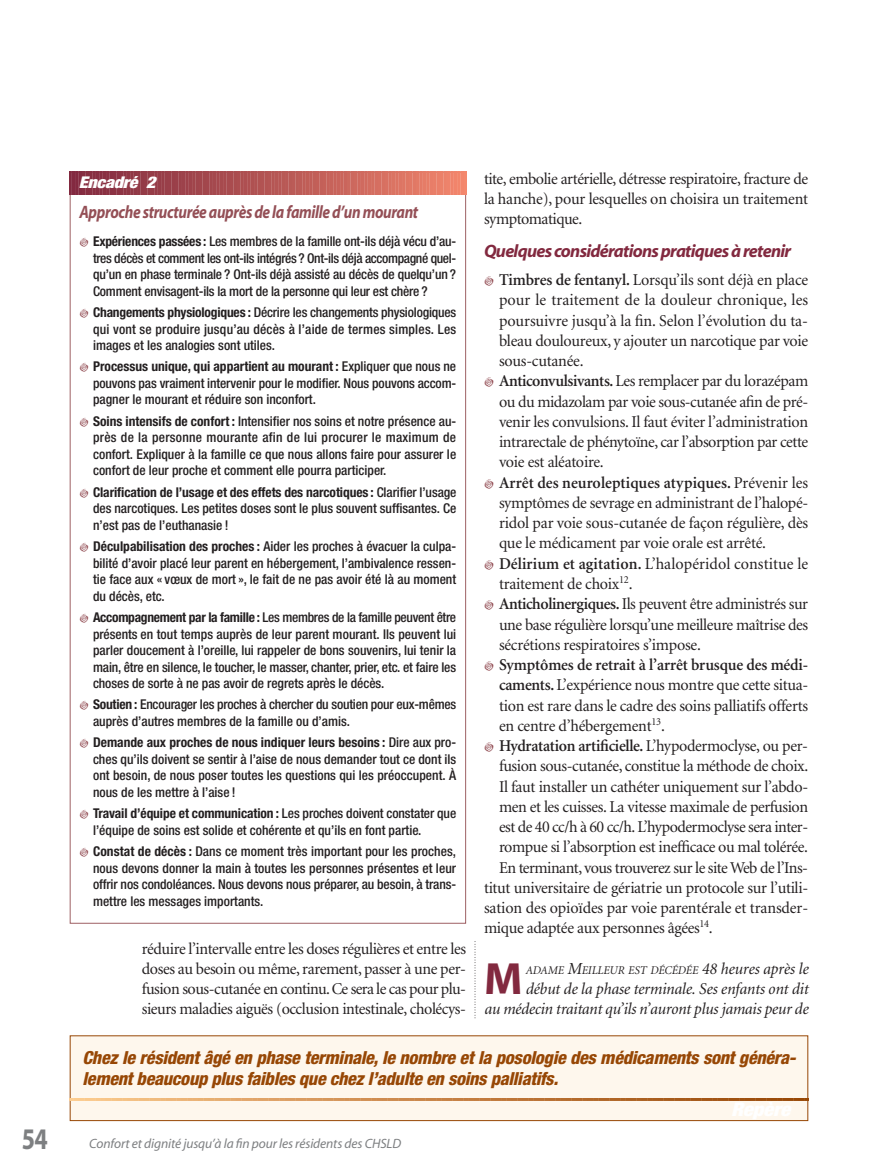
<style>
.page{position:relative;width:878px;height:1175px;background:#fff}
.page>*{position:absolute;margin:0;border:0;box-sizing:border-box;transform-origin:0 0}
.t1{font:700 45.3px "Myriad";color:#82293f}
.t2{font:700 30px "Myriad";color:#7d7f81;scale:.8 1}
.t3{font:italic 800 condensed 18px/21.8px "Helvetica Neue";color:#974705}
.t4{font:italic 700 18px "Myriad";letter-spacing:-.025em;color:#944f56;scale:.85 1}
.t5{font:italic 700 18px "Myriad";letter-spacing:-.04em;color:#82293f}
.t6{font:16.5px/20.2px "Minion";letter-spacing:-.02em;color:#231f20;text-align:justify}
.t7{font:600 16.5px "Minion";letter-spacing:-.01em;color:#231f20}
.t8{font:italic 16.5px/20.2px "Minion";letter-spacing:-.01em;color:#231f20;text-align:right}
.t9{font:italic 900 condensed 16.2px "Helvetica Neue";color:#fff;scale:1.11 1}
.t10{font:500 condensed 13.5px/16.5px "Helvetica Neue";color:#231f20;text-align:justify}
.t11{font:italic 13.5px "Myriad";letter-spacing:-.01em;color:#7d7f81}
.t12{font:italic 11.85px "Minion";letter-spacing:-.01em;color:#231f20}
.s1{font-weight:700}
.s2{font-weight:600}
.s3{font-weight:400}
.s4{font-size:16.8px}
.s5{font-size:16.5px}
</style>
<div class="page">
<svg style="left:474px;top:941px;width:1px;height:78px"></svg>
<svg style="left:70px;top:172px;width:396px;height:22px;background:#b75958"></svg>
<div style="left:70px;top:1035px;width:737px;height:85px;background:#fef7ed"></div>
<svg style="left:70px;top:1098px;width:23px;height:22px"></svg>
<hr style="left:97px;top:1098px;width:2px;height:22px;background:#f9c78a">
<svg style="left:103px;top:1098px;width:109px;height:3px"></svg>
<hr style="left:216px;top:1098px;width:2px;height:22px;background:#e6ae71">
<svg style="left:222px;top:1098px;width:109px;height:3px"></svg>
<hr style="left:335px;top:1098px;width:2px;height:22px;background:#d59559">
<svg style="left:341px;top:1098px;width:17px;height:3px"></svg>
<hr style="left:362px;top:1098px;width:2px;height:22px;background:#d18f53">
<svg style="left:368px;top:1098px;width:82px;height:3px"></svg>
<hr style="left:454px;top:1098px;width:2px;height:22px;background:#c57f42">
<svg style="left:460px;top:1098px;width:17px;height:3px"></svg>
<hr style="left:481px;top:1098px;width:2px;height:22px;background:#c27a3d">
<svg style="left:487px;top:1098px;width:82px;height:3px"></svg>
<hr style="left:573px;top:1098px;width:2px;height:22px;background:#b46b2c">
<svg style="left:579px;top:1098px;width:17px;height:3px"></svg>
<hr style="left:600px;top:1098px;width:2px;height:22px;background:#b16728">
<svg style="left:606px;top:1098px;width:82px;height:3px"></svg>
<hr style="left:692px;top:1098px;width:2px;height:22px;background:#a55818">
<svg style="left:698px;top:1098px;width:17px;height:3px"></svg>
<hr style="left:719px;top:1098px;width:2px;height:22px;background:#a25414">
<svg style="left:725px;top:1098px;width:82px;height:3px"></svg>
<h2 class="t2" style="left:22px;top:1127px;width:34px">54</h2>
<p class="t9" style="left:79px;top:177px;width:74px">Encadré 2</p>
<h3 class="t4" style="left:80px;top:205px;width:400px">Approche structurée auprès de la famille d’un mourant</h3>
<p class="t10" style="left:93px;top:234px;width:364px"><span class="s1">Expériences passées :</span> Les membres de la famille ont-ils déjà vécu d’au&shy;tres décès et comment les ont-ils intégrés ? Ont-ils déjà accompagné quel&shy;qu’un en phase terminale ? Ont-ils déjà assisté au décès de quelqu’un ?<br>Comment envisagent-ils la mort de la personne qui leur est chère ?</p>
<p class="t10" style="left:93px;top:305px;width:365px"><span class="s1">Changements physiologiques :</span> Décrire les changements physiologiques qui vont se produire jusqu’au décès à l’aide de termes simples. Les images et les analogies sont utiles.</p>
<p class="t10" style="left:93px;top:359px;width:365px"><span class="s1">Processus unique, qui appartient au mourant :</span> Expliquer que nous ne pouvons pas vraiment intervenir pour le modifier. Nous pouvons accom&shy;pagner le mourant et réduire son inconfort.</p>
<p class="t10" style="left:93px;top:414px;width:365px"><span class="s1">Soins intensifs de confort :</span> Intensifier nos soins et notre présence au&shy;près de la personne mourante afin de lui procurer le maximum de confort. Expliquer à la famille ce que nous allons faire pour assurer le confort de leur proche et comment elle pourra participer.</p>
<p class="t10" style="left:93px;top:485px;width:365px"><span class="s1">Clarification de l’usage et des effets des narcotiques :</span> Clarifier l’usage des narcotiques. Les petites doses sont le plus souvent suffisantes. Ce n’est pas de l’euthanasie !</p>
<p class="t10" style="left:93px;top:539px;width:364px"><span class="s1">Déculpabilisation des proches :</span> Aider les proches à évacuer la culpa&shy;bilité d’avoir placé leur parent en hébergement, l’ambivalence ressen&shy;tie face aux « vœux de mort », le fait de ne pas avoir été là au moment du décès, etc.</p>
<p class="t10" style="left:93px;top:610px;width:365px"><span class="s1">Accompagnement par la famille :</span> Les membres de la famille peuvent être présents en tout temps auprès de leur parent mourant. Ils peuvent lui parler doucement à l’oreille, lui rappeler de bons souvenirs, lui tenir la main, être en silence, le toucher, le masser, chanter, prier, etc. et faire les choses de sorte à ne pas avoir de regrets après le décès.</p>
<p class="t10" style="left:93px;top:697px;width:364px"><span class="s1">Soutien :</span> Encourager les proches à chercher du soutien pour eux-mêmes auprès d’autres membres de la famille ou d’amis.</p>
<p class="t10" style="left:93px;top:735px;width:364px"><span class="s1">Demande aux proches de nous indiquer leurs besoins :</span> Dire aux pro&shy;ches qu’ils doivent se sentir à l’aise de nous demander tout ce dont ils ont besoin, de nous poser toutes les questions qui les préoccupent. À nous de les mettre à l’aise !</p>
<p class="t10" style="left:93px;top:806px;width:365px"><span class="s1">Travail d’équipe et communication :</span> Les proches doivent constater que l’équipe de soins est solide et cohérente et qu’ils en font partie.</p>
<p class="t10" style="left:93px;top:844px;width:364px"><span class="s1">Constat de décès :</span> Dans ce moment très important pour les proches, nous devons donner la main à toutes les personnes présentes et leur offrir nos condoléances. Nous devons nous préparer, au besoin, à trans&shy;mettre les messages importants.</p>
<p class="t6" style="left:142px;top:939px;width:326px">réduire l’intervalle entre les doses régulières et entre les doses au besoin ou même, rarement, passer à une per&shy;fusion sous-cutanée en continu.Ce sera le cas pour plu&shy;sieurs maladies aiguës (occlusion intestinale, cholécys-</p>
<p class="t6" style="left:484px;top:170px;width:325px">tite, embolie artérielle, détresse respiratoire, fracture de la hanche), pour lesquelles on choisira un traitement symptomatique.</p>
<h3 class="t5" style="left:484px;top:244px;width:309px">Quelques considérations pratiques à retenir</h3>
<p class="t6" style="left:499px;top:271px;width:311px;text-align:left"><span class="s2">Timbres de fentanyl.</span> Lorsqu’ils sont déjà en place pour le traitement de la douleur chronique, les poursuivre jusqu’à la fin. Selon l’évolution du ta&shy;bleau douloureux, y ajouter un narcotique par voie sous-cutanée.<br><span class="s2">Anticonvulsivants.</span> Les remplacer par du lorazépam ou du midazolam par voie sous-cutanée afin de pré&shy;venir les convulsions. Il faut éviter l’administration intrarectale de phénytoïne, car l’absorption par cette voie est aléatoire.<br><span class="s2">Arrêt des neuroleptiques atypiques.</span> Prévenir les symptômes de sevrage en administrant de l’halopé&shy;ridol par voie sous-cutanée de façon régulière, dès que le médicament par voie orale est arrêté.<br><span class="s2">Délirium et agitation.</span> L’halopéridol constitue le traitement de choix<sup>12</sup>.<br><span class="s2">Anticholinergiques.</span> Ils peuvent être administrés sur une base régulière lorsqu’une meilleure maîtrise des sécrétions respiratoires s’impose.</p>
<p class="t7" style="left:499px;top:658px;width:310px">Symptômes de retrait à l’arrêt brusque des médi-</p>
<p class="t6" style="left:499px;top:676px;width:310px"><span class="s2">caments.</span> L’expérience nous montre que cette situa-</p>
<p class="t6" style="left:499px;top:696px;width:311px">tion est rare dans le cadre des soins palliatifs offerts</p>
<p class="t6" style="left:499px;top:716px;width:167px">en centre d’hébergement<sup>13</sup>.</p>
<p class="t7" style="left:499px;top:739px;width:310px">Hydratation artificielle. <span class="s3">L’hypodermoclyse, ou per-</span></p>
<p class="t6" style="left:499px;top:757px;width:311px">fusion sous-cutanée, constitue la méthode de choix.</p>
<p class="t6" style="left:499px;top:777px;width:311px">Il faut installer un cathéter uniquement sur l’abdo-</p>
<p class="t6" style="left:499px;top:797px;width:311px">men et les cuisses. La vitesse maximale de perfusion</p>
<p class="t6" style="left:499px;top:818px;width:310px">est de 40 cc/h à 60 cc/h. L’hypodermoclyse sera inter-</p>
<p class="t6" style="left:499px;top:838px;width:310px">rompue si l’absorption est inefficace ou mal tolérée.</p>
<p class="t6" style="left:499px;top:858px;width:310px">En terminant, vous trouverez sur le site Web de l’Ins-</p>
<p class="t6" style="left:484px;top:878px;width:325px">titut universitaire de gériatrie un protocole sur l’utili-</p>
<p class="t6" style="left:484px;top:899px;width:325px">sation des opioïdes par voie parentérale et transder-</p>
<p class="t6" style="left:484px;top:919px;width:230px">mique adaptée aux personnes âgées<sup>14</sup>.</p>
<h1 class="t1" style="left:484px;top:962px;width:40px">M</h1>
<p class="t12" style="left:525px;top:965px;width:284px">ADAME <span class="s4">M</span>EILLEUR EST DÉCÉDÉE <span class="s4">4</span><span class="s5">8 heures après le</span></p>
<p class="t8" style="left:484px;top:980px;width:326px">début de la phase terminale. Ses enfants ont dit<br>au médecin traitant qu’ils n’auront plus jamais peur de</p>
<h3 class="t3" style="left:82px;top:1047px;width:717px">Chez le résidentâgé en phase terminale, le nombre etla posologie des médicaments sontgénéra&shy;lementbeaucoup plus faibles que chez l’adulte en soins palliatifs.</h3>
<p class="t11" style="left:89px;top:1138px;width:313px">Confort et dignité jusqu’à la fin pour les résidents des CHSLD</p>
</div>
